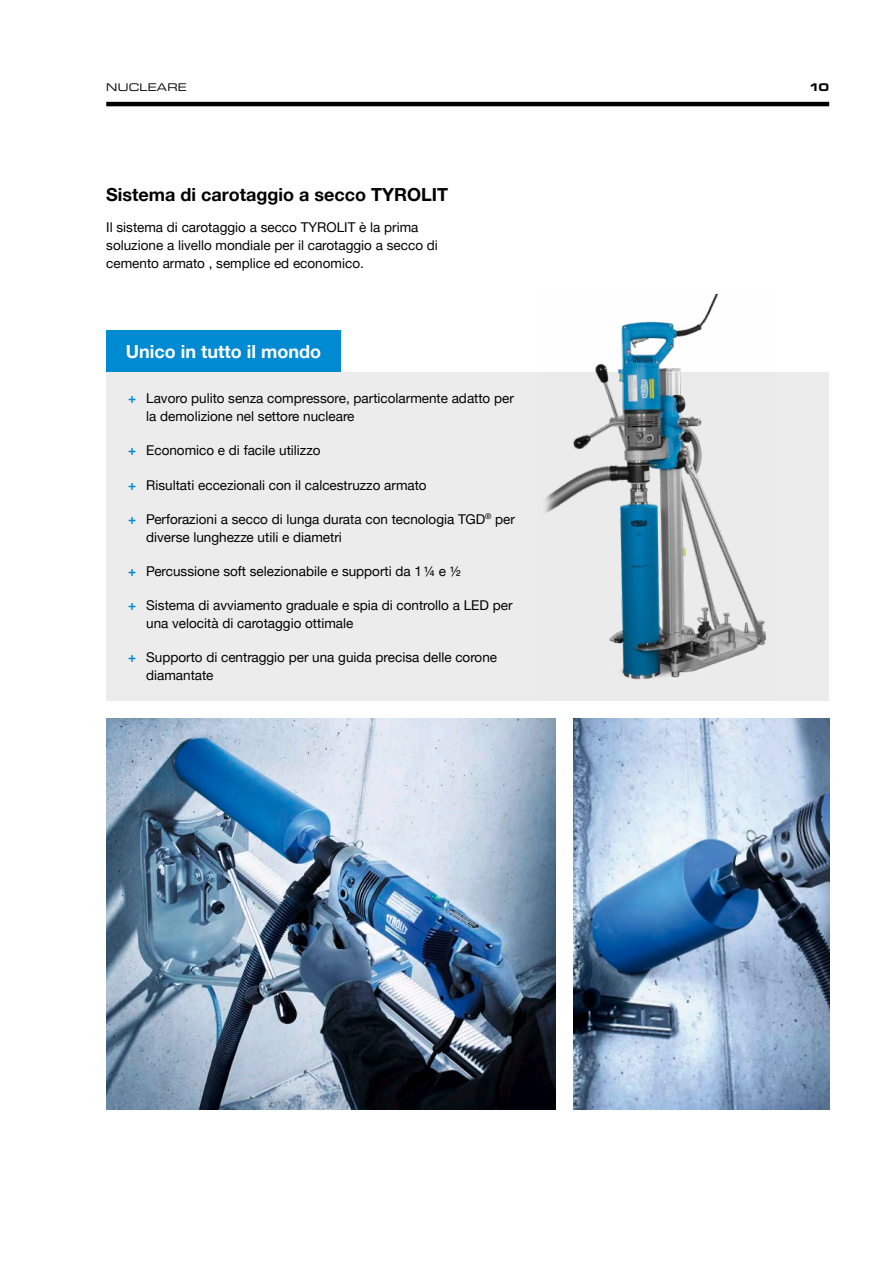
<style>
.page{position:relative;width:893px;height:1263px;background:#fff}
.page>*{position:absolute;margin:0;border:0;box-sizing:border-box;transform-origin:0 0}
.t1{font:700 18px "Helvetica Neue LTW1 G";color:#000}
.t2{font:700 18px "Helvetica Neue LTW1 G";color:#fff}
.t3{font:13.5px/18px "Helvetica Neue LTW1 G";color:#000}
.t4{font:expanded 11.25px "Eurostile Next W1 G";letter-spacing:.02em;color:#000}
.t5{font:700 expanded 11.25px "Eurostile Next W1 G";color:#000}
.s1{font-weight:700;color:#008ad1}
</style>
<div class="page">
<hr style="left:106px;top:102px;width:723px;height:4px;background:#000">
<img style="left:106px;top:718px;width:449px;height:392px">
<img style="left:573px;top:718px;width:256px;height:392px">
<div style="left:107px;top:372px;width:722px;height:328px;background:#ececec"></div>
<img style="left:545px;top:294px;width:221px;height:386px">
<div style="left:106px;top:331px;width:235px;height:41px;background:#008ad1"></div>
<p class="t4" style="left:106px;top:80px;width:82px">NUCLEARE</p>
<p class="t5" style="left:811px;top:80px;width:20px">10</p>
<h1 class="t1" style="left:106px;top:183px;width:343px">Sistema di carotaggio a secco TYROLIT</h1>
<p class="t3" style="left:106px;top:218px;width:333px">Il sistema di carotaggio a secco TYROLIT è la prima soluzione a livello mondiale per il carotaggio a secco di cemento armato , semplice ed economico.</p>
<h1 class="t2" style="left:126px;top:341px;width:197px">Unico in tutto il mondo</h1>
<p class="t3" style="left:146px;top:389px;width:369px;text-indent:-18px"><span class="s1">+</span> Lavoro pulito senza compressore, particolarmente adatto per la demolizione nel settore nucleare</p>
<p class="t3" style="left:128px;top:441px;width:194px"><span class="s1">+</span> Economico e di facile utilizzo</p>
<p class="t3" style="left:128px;top:476px;width:300px"><span class="s1">+</span> Risultati eccezionali con il calcestruzzo armato</p>
<p class="t3" style="left:146px;top:510px;width:370px;text-indent:-18px"><span class="s1">+</span> Perforazioni a secco di lunga durata con tecnologia TGD<sup>®</sup> per diverse lunghezze utili e diametri</p>
<p class="t3" style="left:128px;top:562px;width:334px"><span class="s1">+</span> Percussione soft selezionabile e supporti da 1¼ e ½</p>
<p class="t3" style="left:146px;top:596px;width:368px;text-indent:-18px"><span class="s1">+</span> Sistema di avviamento graduale e spia di controllo a LED per una velocità di carotaggio ottimale</p>
<p class="t3" style="left:146px;top:648px;width:352px;text-indent:-18px"><span class="s1">+</span> Supporto di centraggio per una guida precisa delle corone diamantate</p>
</div>
